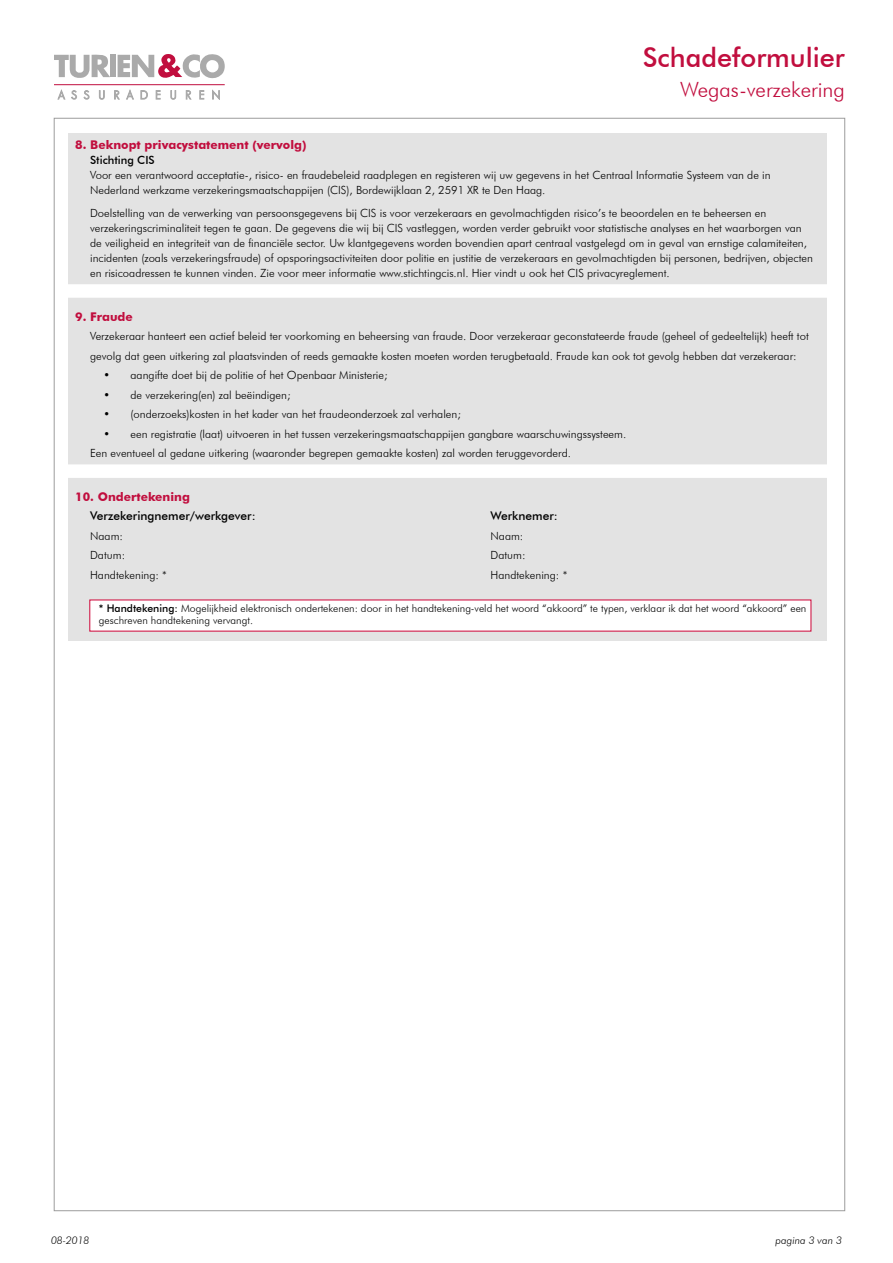
<style>
.page{position:relative;width:893px;height:1263px;background:#fff}
.page>*{position:absolute;margin:0;border:0;box-sizing:border-box;transform-origin:0 0}
.t1{font:500 27px "Futura BT";color:#c10e3e}
.t2{font:300 21px "Futura BT";color:#c10e3e}
.t3{font:700 12px "Futura BT";color:#c10e3e}
.t4{font:500 12px "Futura BT";color:#000}
.t5{font:300 11.25px/15px "Futura BT";color:#000}
.t6{font:500 11.25px "Futura BT";color:#000}
.t7{font:300 10.5px/12.6px "Futura BT";color:#000}
.t8{font:italic 300 10.5px "Futura BT";color:#000}
.s1{font-weight:500}
</style>
<div class="page">
<div style="left:68px;top:133px;width:759px;height:508px;background:#e3e3e3"></div>
<div style="left:110px;top:55px;width:5px;height:22px;background:#aaa"></div>
<svg style="left:118px;top:54px;width:107px;height:25px"></svg>
<svg style="left:54px;top:54px;width:56px;height:24px"></svg>
<svg style="left:58px;top:90px;width:7px;height:9px"></svg>
<svg style="left:71px;top:90px;width:6px;height:9px"></svg>
<svg style="left:84px;top:90px;width:5px;height:9px"></svg>
<svg style="left:99px;top:90px;width:6px;height:10px"></svg>
<svg style="left:114px;top:90px;width:6px;height:9px"></svg>
<svg style="left:126px;top:90px;width:8px;height:9px"></svg>
<svg style="left:141px;top:90px;width:7px;height:9px"></svg>
<svg style="left:156px;top:90px;width:4px;height:9px"></svg>
<svg style="left:170px;top:90px;width:6px;height:10px"></svg>
<svg style="left:186px;top:90px;width:5px;height:9px"></svg>
<svg style="left:199px;top:90px;width:5px;height:9px"></svg>
<svg style="left:212px;top:90px;width:8px;height:10px"></svg>
<hr style="left:54px;top:84px;width:171px;height:1px;background:#c10e3e">
<div style="left:58px;top:284px;width:777px;height:14px;background:#fff"></div>
<div style="left:58px;top:464px;width:777px;height:14px;background:#fff"></div>
<div style="left:89px;top:600px;width:722px;height:31px;background:#fff"></div>
<h1 class="t1" style="left:643px;top:41px;width:204px">Schadeformulier</h1>
<h2 class="t2" style="left:680px;top:77px;width:166px">Wegas-verzekering</h2>
<p class="t3" style="left:75px;top:138px;width:233px">8. Beknopt privacystatement (vervolg)</p>
<p class="t6" style="left:90px;top:154px;width:66px">Stichting CIS</p>
<p class="t5" style="left:90px;top:168px;width:682px">Voor een verantwoord acceptatie-, risico- en fraudebeleid raadplegen en registeren wij uw gegevens in het Centraal Informatie Systeem van de in<br>Nederland werkzame verzekeringsmaatschappijen (CIS), Bordewijklaan 2, 2591 XR te Den Haag.</p>
<p class="t5" style="left:90px;top:205px;width:724px">Doelstelling van de verwerking van persoonsgegevens bij CIS is voor verzekeraars en gevolmachtigden risico’s te beoordelen en te beheersen en verzekeringscriminaliteit tegen te gaan. De gegevens die wij bij CIS vastleggen, worden verder gebruikt voor statistische analyses en het waarborgen van de veiligheid en integriteit van de financiële sector. Uw klantgegevens worden bovendien apart centraal vastgelegd om in geval van ernstige calamiteiten, incidenten (zoals verzekeringsfraude) of opsporingsactiviteiten door politie en justitie de verzekeraars en gevolmachtigden bij personen, bedrijven, objecten en risicoadressen te kunnen vinden. Zie voor meer informatie www.stichtingcis.nl. Hier vindt u ook het CIS privacyreglement.</p>
<p class="t3" style="left:75px;top:309px;width:59px">9. Fraude</p>
<p class="t5" style="left:90px;top:326px;width:720px;line-height:19.5px">Verzekeraar hanteert een actief beleid ter voorkoming en beheersing van fraude. Door verzekeraar geconstateerde fraude (geheel of gedeeltelijk) heeft tot gevolg dat geen uitkering zal plaatsvinden of reeds gemaakte kosten moeten worden terugbetaald. Fraude kan ook tot gevolg hebben dat verzekeraar:</p>
<p class="t5" style="left:104px;top:367px;width:286px">• aangifte doet bij de politie of het Openbaar Ministerie;</p>
<p class="t5" style="left:104px;top:387px;width:189px">• de verzekering(en) zal beëindigen;</p>
<p class="t5" style="left:104px;top:406px;width:359px">• (onderzoeks)kosten in het kader van het fraudeonderzoek zal verhalen;</p>
<p class="t5" style="left:90px;top:424px;width:538px;line-height:19.5px;text-indent:13px">• een registratie (laat) uitvoeren in het tussen verzekeringsmaatschappijen gangbare waarschuwingssysteem.<br>Een eventueel al gedane uitkering (waaronder begrepen gemaakte kosten) zal worden teruggevorderd.</p>
<p class="t3" style="left:75px;top:489px;width:116px">10. Ondertekening</p>
<p class="t4" style="left:90px;top:509px;width:167px">Verzekeringnemer/werkgever:</p>
<p class="t4" style="left:490px;top:509px;width:69px">Werknemer:</p>
<p class="t5" style="left:90px;top:528px;width:34px">Naam:</p>
<p class="t5" style="left:490px;top:528px;width:34px">Naam:</p>
<p class="t5" style="left:90px;top:548px;width:37px">Datum:</p>
<p class="t5" style="left:490px;top:548px;width:37px">Datum:</p>
<p class="t5" style="left:90px;top:567px;width:78px">Handtekening: *</p>
<p class="t5" style="left:490px;top:567px;width:78px">Handtekening: *</p>
<p class="t7" style="left:99px;top:601px;width:709px"><span class="s1">* Handtekening:</span> Mogelijkheid elektronisch ondertekenen: door in het handtekening-veld het woord “akkoord” te typen, verklaar ik dat het woord “akkoord” een geschreven handtekening vervangt.</p>
<p class="t8" style="left:51px;top:1234px;width:40px">08-2018</p>
<p class="t8" style="left:775px;top:1234px;width:68px">pagina 3 van 3</p>
</div>
